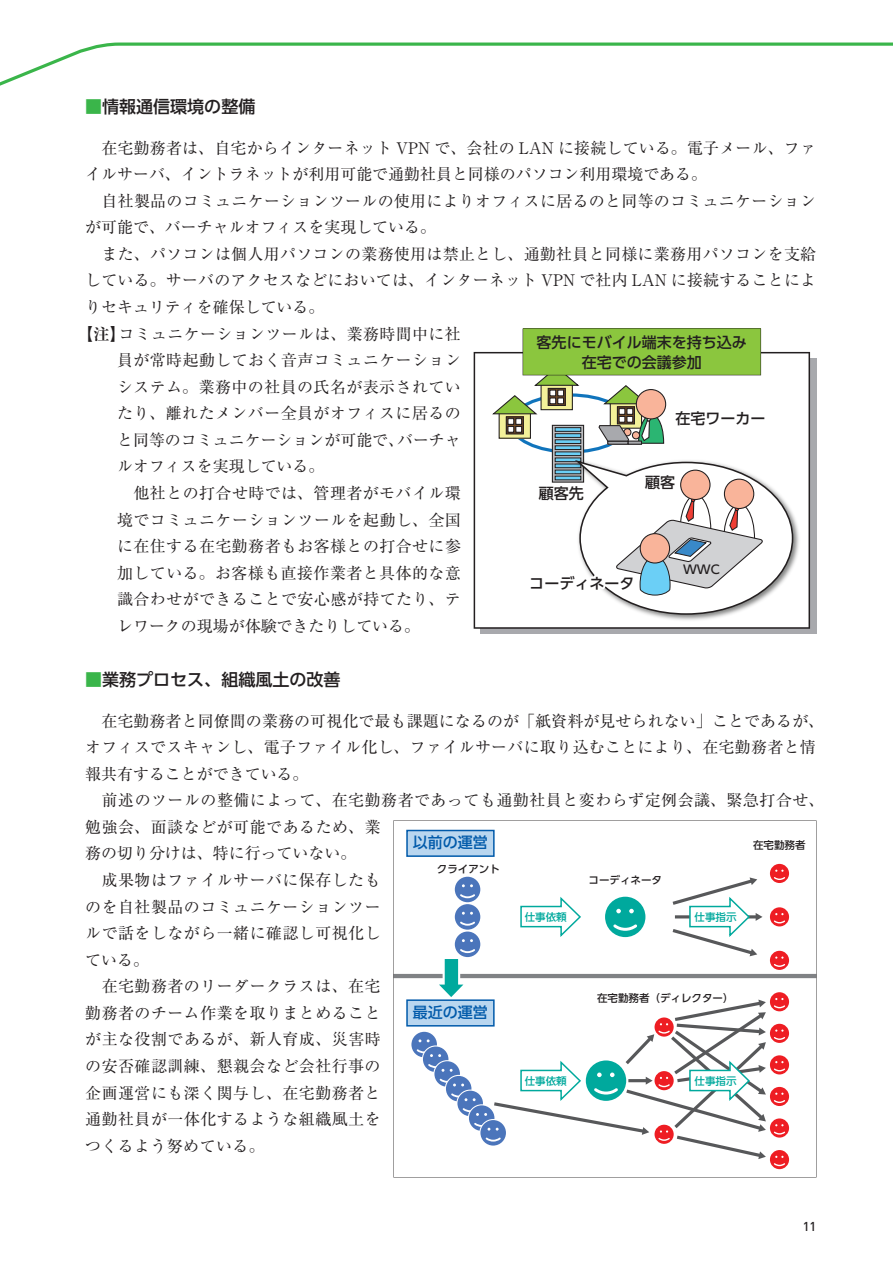
<style>
.page{position:relative;width:893px;height:1263px;background:#fff}
.page>*{position:absolute;margin:0;border:0;box-sizing:border-box;transform-origin:0 0}
.t1{font:500 16.95px "UD Shin Go Pro";color:#231f20}
.t2{font:15.9px/26.5px "Ryumin Pro";letter-spacing:.02em;color:#231f20;text-align:justify}
.t3{font:15.9px/26.5px "Ryumin Pro";color:#231f20}
.t4{font:500 15px/19.5px "UD Shin Go Pro";color:#231f20;text-align:center}
.t5{font:500 15px "UD Shin Go Pro";color:#015aaa}
.t6{font:500 12.75px "DIN Pro";color:#231f20}
.t7{font:500 12px "UD Shin Go Pro";color:#231f20}
.t8{font:500 10.5px "UD Shin Go Pro";color:#231f20}
.t9{font:500 10.5px "UD Shin Go Pro";color:#00a99d}
.s1{color:#3ab54a}
.s2{font-weight:700;font-stretch:expanded}
</style>
<div class="page">
<svg style="left:0;top:42px;width:893px;height:44px"></svg>
<div style="left:480px;top:358px;width:336px;height:276px;background:#a8a9ad"></div>
<svg style="left:474px;top:352px;width:336px;height:277px;fill:#fff"></svg>
<svg style="left:554px;top:444px;width:28px;height:37px"></svg>
<div style="left:552px;top:425px;width:32px;height:58px;border:1px solid #231f20"></div>
<hr style="left:555px;top:446px;width:26px;height:3px;background:#6bcff6">
<div style="left:555px;top:445px;width:26px;height:5px;border:1px solid #231f20"></div>
<div style="left:555px;top:452px;width:26px;height:4px;border:1px solid #231f20"></div>
<div style="left:627px;top:440px;width:15px;height:5px;border:1px solid #231f20"></div>
<div style="left:607px;top:440px;width:21px;height:5px;border:1px solid #231f20"></div>
<img style="left:571px;top:456px;width:231px;height:167px">
<svg style="left:527px;top:574px;width:19px;height:19px"></svg>
<div style="left:543px;top:580px;width:17px;height:6px;border:4px solid #fff"></div>
<svg style="left:555px;top:458px;width:239px;height:157px"></svg>
<svg style="left:491px;top:328px;width:270px;height:116px"></svg>
<svg style="left:393px;top:820px;width:423px;height:357px"></svg>
<div style="left:770px;top:864px;width:19px;height:19px;background:#ee1d23;border-radius:50%"></div>
<svg style="left:774px;top:869px;width:11px;height:11px"></svg>
<div style="left:770px;top:907px;width:19px;height:19px;background:#ee1d23;border-radius:50%"></div>
<svg style="left:774px;top:913px;width:11px;height:10px"></svg>
<div style="left:770px;top:951px;width:19px;height:19px;background:#ee1d23;border-radius:50%"></div>
<svg style="left:774px;top:956px;width:11px;height:11px"></svg>
<div style="left:770px;top:992px;width:19px;height:19px;background:#ee1d23;border-radius:50%"></div>
<svg style="left:774px;top:998px;width:11px;height:10px"></svg>
<div style="left:770px;top:1024px;width:19px;height:19px;background:#ee1d23;border-radius:50%"></div>
<svg style="left:774px;top:1029px;width:11px;height:11px"></svg>
<div style="left:770px;top:1055px;width:19px;height:19px;background:#ee1d23;border-radius:50%"></div>
<svg style="left:774px;top:1061px;width:11px;height:10px"></svg>
<div style="left:770px;top:1087px;width:19px;height:19px;background:#ee1d23;border-radius:50%"></div>
<svg style="left:774px;top:1092px;width:11px;height:11px"></svg>
<div style="left:770px;top:1118px;width:19px;height:19px;background:#ee1d23;border-radius:50%"></div>
<svg style="left:774px;top:1124px;width:11px;height:10px"></svg>
<div style="left:770px;top:1150px;width:19px;height:19px;background:#ee1d23;border-radius:50%"></div>
<svg style="left:774px;top:1156px;width:11px;height:10px"></svg>
<div style="left:410px;top:1031px;width:28px;height:27px;border:2px solid #fff;border-radius:50%"></div>
<svg style="left:411px;top:1032px;width:26px;height:25px"></svg>
<svg style="left:417px;top:877px;width:349px;height:282px"></svg>
<div style="left:407px;top:830px;width:87px;height:26px;background:#b9d6ef"></div>
<div style="left:406px;top:830px;width:89px;height:27px;border:2px solid #015aaa"></div>
<div style="left:407px;top:1000px;width:87px;height:26px;background:#b9d6ef"></div>
<div style="left:406px;top:999px;width:89px;height:27px;border:2px solid #015aaa"></div>
<p class="t1" style="left:85px;top:93px;width:172px"><span class="s1">■</span>情報通信環境の整備</p>
<p class="t3" style="left:85px;top:133px;width:732px">　在宅勤務者は、自宅からインターネット VPN で、会社の LAN に接続している。電子メール、ファイルサーバ、イントラネットが利用可能で通勤社員と同様のパソコン利用環境である。</p>
<p class="t2" style="left:85px;top:186px;width:732px">　自社製品のコミュニケーションツールの使用によりオフィスに居るのと同等のコミュニケーションが可能で、バーチャルオフィスを実現している。</p>
<p class="t2" style="left:85px;top:240px;width:732px">　また、パソコンは個人用パソコンの業務使用は禁止とし、通勤社員と同様に業務用パソコンを支給している。サーバのアクセスなどにおいては、インターネット VPN で社内 LAN に接続することによりセキュリティを確保している。</p>
<p class="t2" style="left:117px;top:319px;width:345px;text-indent:-40px"><span class="s2">【注】</span>コミュニケーションツールは、業務時間中に社員が常時起動しておく音声コミュニケーションシステム。業務中の社員の氏名が表示されていたり、離れたメンバー全員がオフィスに居るのと同等のコミュニケーションが可能で、バーチャルオフィスを実現している。</p>
<p class="t2" style="left:117px;top:479px;width:345px">　他社との打合せ時では、管理者がモバイル環境でコミュニケーションツールを起動し、全国に在住する在宅勤務者もお客様との打合せに参加している。お客様も直接作業者と具体的な意識合わせができることで安心感が持てたり、テレワークの現場が体験できたりしている。</p>
<p class="t1" style="left:85px;top:666px;width:257px"><span class="s1">■</span>業務プロセス、組織風土の改善</p>
<p class="t2" style="left:85px;top:706px;width:740px;text-align:left">　在宅勤務者と同僚間の業務の可視化で最も課題になるのが「紙資料が見せられない」ことであるが、オフィスでスキャンし、電子ファイル化し、ファイルサーバに取り込むことにより、在宅勤務者と情報共有することができている。</p>
<p class="t2" style="left:85px;top:786px;width:741px;text-align:left">　前述のツールの整備によって、在宅勤務者であっても通勤社員と変わらず定例会議、緊急打合せ、勉強会、面談などが可能であるため、業<br>務の切り分けは、特に行っていない。</p>
<p class="t2" style="left:85px;top:866px;width:297px">　成果物はファイルサーバに保存したものを自社製品のコミュニケーションツールで話をしながら一緒に確認し可視化している。</p>
<p class="t2" style="left:85px;top:972px;width:297px">　在宅勤務者のリーダークラスは、在宅勤務者のチーム作業を取りまとめることが主な役割であるが、新人育成、災害時の安否確認訓練、懇親会など会社行事の企画運営にも深く関与し、在宅勤務者と通勤社員が一体化するような組織風土をつくるよう努めている。</p>
<p class="t4" style="left:537px;top:332px;width:212px">客先にモバイル端末を持ち込み在宅での会議参加</p>
<p class="t4" style="left:675px;top:408px;width:92px">在宅ワーカー</p>
<p class="t4" style="left:645px;top:472px;width:32px">顧客</p>
<p class="t4" style="left:539px;top:483px;width:47px">顧客先</p>
<p class="t7" style="left:683px;top:560px;width:38px">WWC</p>
<p class="t4" style="left:529px;top:573px;width:107px">コーディネータ</p>
<p class="t5" style="left:413px;top:831px;width:76px">以前の運営</p>
<p class="t8" style="left:753px;top:837px;width:54px">在宅勤務者</p>
<p class="t8" style="left:437px;top:861px;width:64px">クライアント</p>
<p class="t8" style="left:588px;top:871px;width:75px">コーディネータ</p>
<p class="t9" style="left:525px;top:908px;width:43px">仕事依頼</p>
<p class="t9" style="left:695px;top:908px;width:43px">仕事指示</p>
<p class="t8" style="left:597px;top:989px;width:138px">在宅勤務者（ディレクター）</p>
<p class="t5" style="left:413px;top:1000px;width:76px">最近の運営</p>
<p class="t9" style="left:525px;top:1072px;width:43px">仕事依頼</p>
<p class="t9" style="left:695px;top:1072px;width:43px">仕事指示</p>
<p class="t6" style="left:803px;top:1216px;width:15px">11</p>
</div>
